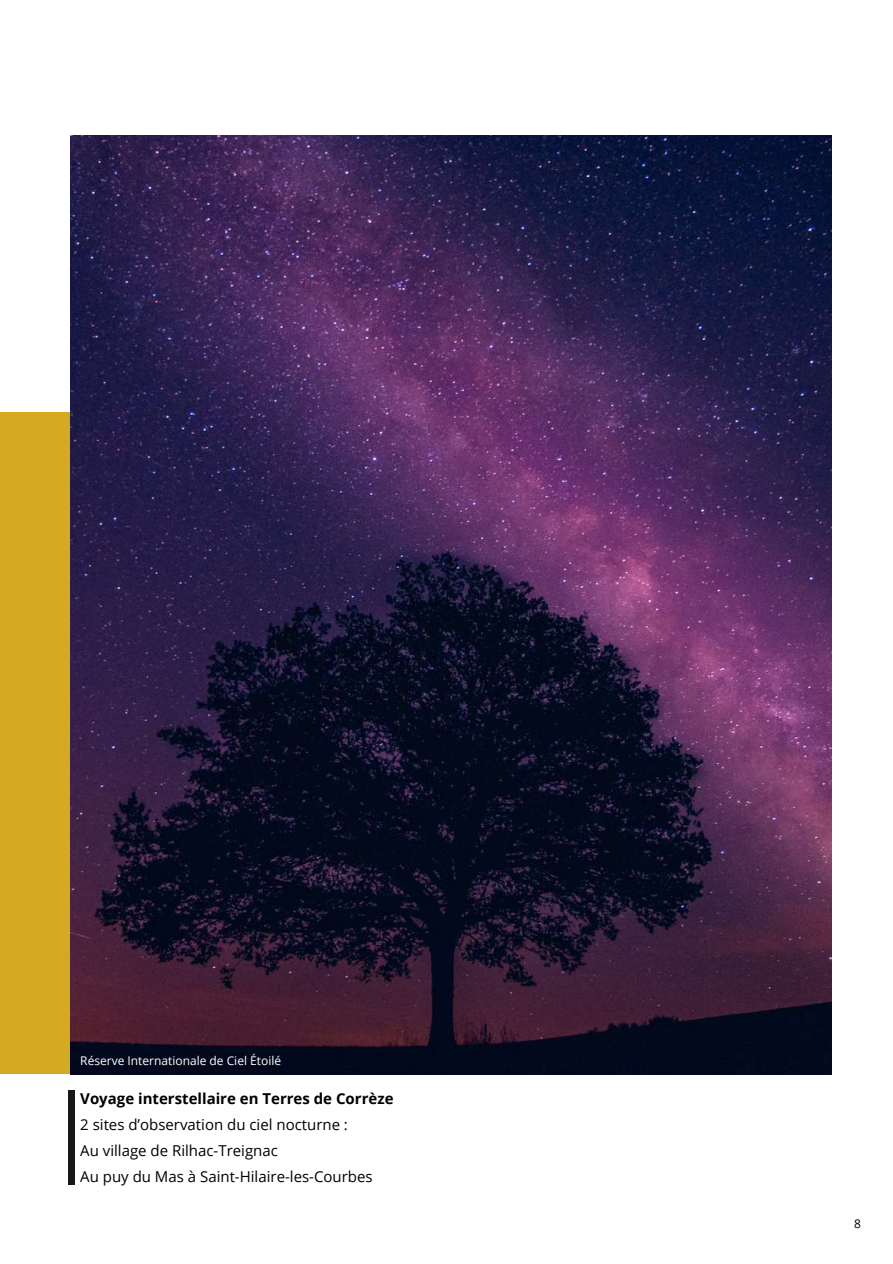
<style>
.page{position:relative;width:893px;height:1264px;background:#fff}
.page>*{position:absolute;margin:0;border:0;box-sizing:border-box;transform-origin:0 0}
.t1{font:15px/25.8px "Open Sans";color:#000}
.t2{font:700 15px "Open Sans";color:#000}
.t3{font:12px "Open Sans";color:#fefefe}
.t4{font:12px "Open Sans";color:#000}
</style>
<div class="page">
<div style="left:0;top:412px;width:434px;height:661px;background:#d6a922"></div>
<div style="left:68px;top:1090px;width:6px;height:94px;background:#181818"></div>
<img style="left:70px;top:135px;width:761px;height:939px">
<p class="t3" style="left:80px;top:1052px;width:202px">Réserve Internationale de Ciel Étoilé</p>
<p class="t2" style="left:80px;top:1087px;width:315px">Voyage interstellaire en Terres de Corrèze</p>
<p class="t1" style="left:80px;top:1111px;width:294px">2 sites d’observation du ciel nocturne :<br>Au village de Rilhac-Treignac<br>Au puy du Mas à Saint-Hilaire-les-Courbes</p>
<p class="t4" style="left:854px;top:1214px;width:8px">8</p>
</div>
